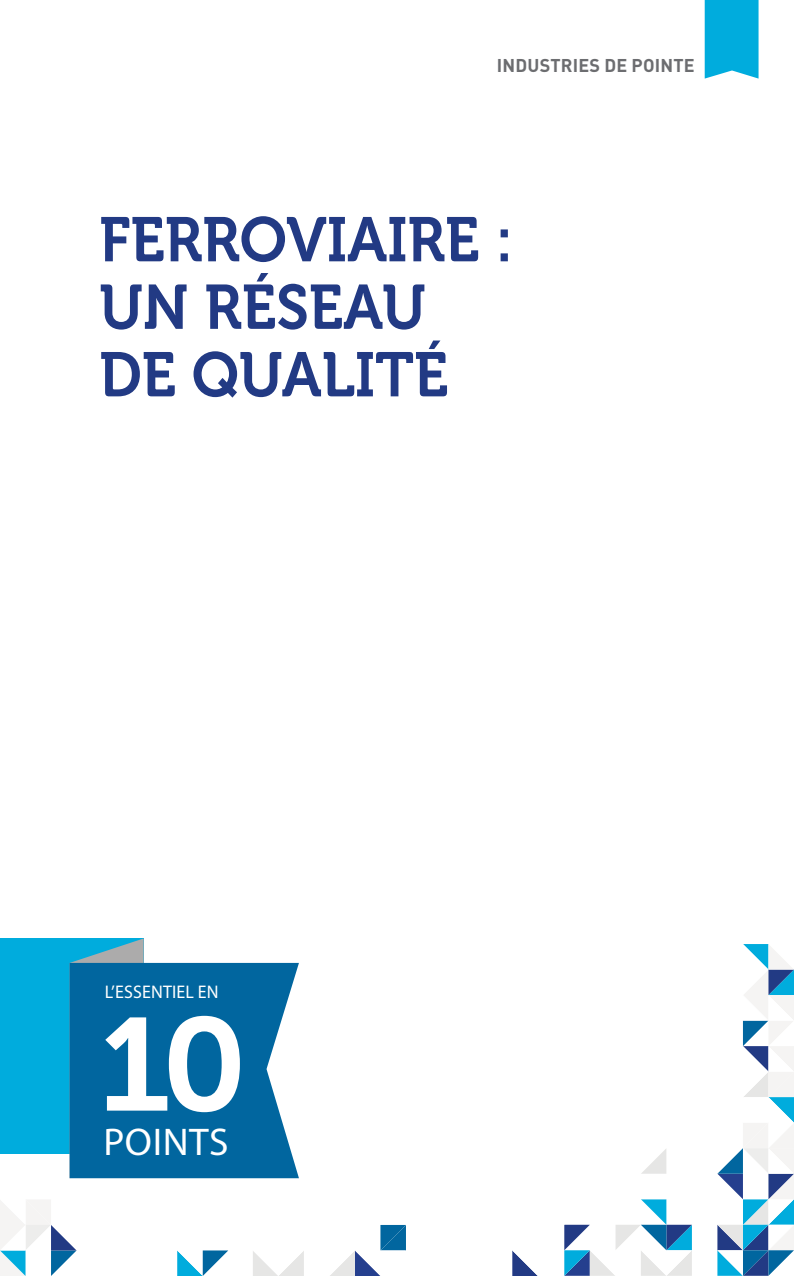
<style>
.page{position:relative;width:794px;height:1276px;background:#fff}
.page>*{position:absolute;margin:0;border:0;box-sizing:border-box;transform-origin:0 0}
.t1{font:131.25px "Museo 700";color:#fff;scale:1.05 1}
.Titre_Kit{font:62.5px "Museo 700";color:#223a84;scale:.95 1}
.TXT_courant{font:38.75px "Myriad Pro";letter-spacing:.015em;color:#fff}
.t2{font:700 18.25px "DIN Pro";letter-spacing:.01em;color:#6c6d70}
.TXT_courant-2{font:18.25px "Myriad Pro";letter-spacing:.01em;color:#fff}
</style>
<div class="page">
<svg style="left:177px;top:1250px;width:51px;height:26px"></svg>
<svg style="left:253px;top:1224px;width:153px;height:52px"></svg>
<svg style="left:0;top:1200px;width:77px;height:76px"></svg>
<svg style="left:512px;top:1149px;width:180px;height:127px"></svg>
<svg style="left:717px;top:944px;width:77px;height:331px"></svg>
<div style="left:0;top:938px;width:144px;height:215px;background:#00acdd"></div>
<svg style="left:70px;top:938px;width:74px;height:25px"></svg>
<svg style="left:70px;top:963px;width:229px;height:215px;background:#1370a5"></svg>
<svg style="left:704px;top:0;width:54px;height:79px;background:#11b1df"></svg>
<p class="t2" style="left:497px;top:53px;width:199px">INDUSTRIES DE POINTE</p>
<p class="Titre_Kit" style="left:99px;top:205px;width:437px">FERROVIAIRE :</p>
<p class="Titre_Kit" style="left:99px;top:272px;width:345px">UN RÉSEAU</p>
<p class="Titre_Kit" style="left:99px;top:340px;width:369px">DE QUALITÉ</p>
<p class="TXT_courant-2" style="left:105px;top:980px;width:115px">L’ESSENTIEL EN</p>
<p class="t1" style="left:98px;top:992px;width:143px">10</p>
<p class="TXT_courant" style="left:103px;top:1118px;width:127px">POINTS</p>
</div>
